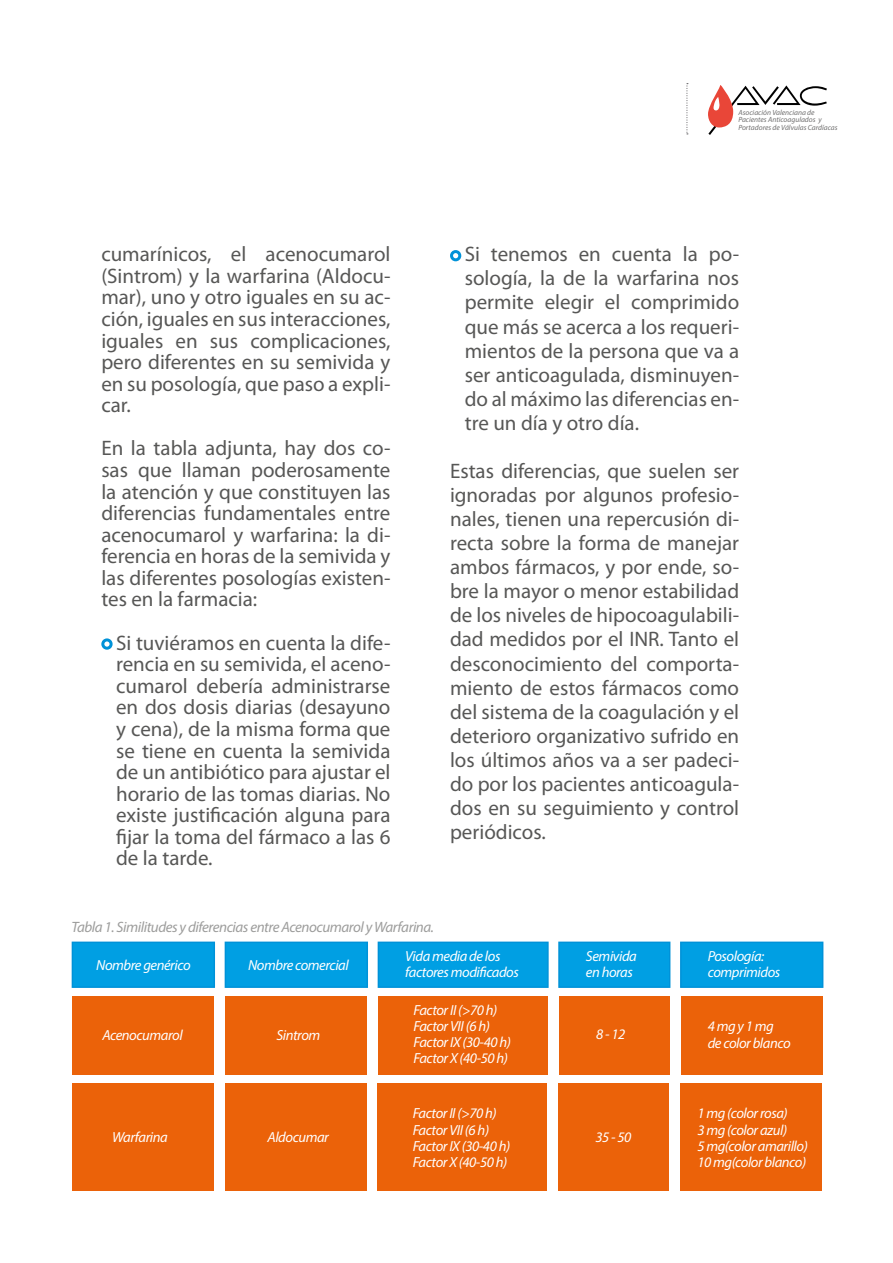
<style>
.page{position:relative;width:893px;height:1263px;background:#fff}
.page>*{position:absolute;margin:0;border:0;box-sizing:border-box;transform-origin:0 0}
.t1{font:21px/21.6px "Myriad Pro";color:#575756;text-align:justify}
.t2{font:italic 15px "Myriad Pro";letter-spacing:-.03em;color:#9d9d9c}
.t3{font:italic 14.55px/16px "Myriad Pro";letter-spacing:-.03em;color:#fff}
.t4{font:italic 7.5px/7.5px "Myriad Pro";color:#706f6f}
</style>
<div class="page">
<div style="left:101px;top:638px;width:12px;height:12px;border:3px solid #0092d8;border-radius:50%"></div>
<div style="left:450px;top:250px;width:11px;height:11px;border:3px solid #0092d8;border-radius:50%"></div>
<svg style="left:708px;top:85px;width:119px;height:50px"></svg>
<svg style="left:686px;top:83px;width:2px;height:51px"></svg>
<div style="left:72px;top:941px;width:143px;height:47px;background:#009fe3;border:1px solid #0092d8"></div>
<div style="left:225px;top:941px;width:143px;height:47px;background:#009fe3;border:1px solid #0092d8"></div>
<div style="left:378px;top:941px;width:171px;height:47px;background:#009fe3;border:1px solid #0092d8"></div>
<div style="left:558px;top:941px;width:112px;height:47px;background:#009fe3;border:1px solid #0092d8"></div>
<div style="left:680px;top:941px;width:143px;height:47px;background:#009fe3;border:1px solid #0092d8"></div>
<div style="left:72px;top:996px;width:142px;height:79px;background:#eb6209"></div>
<div style="left:225px;top:996px;width:142px;height:79px;background:#eb6209"></div>
<div style="left:378px;top:996px;width:170px;height:79px;background:#eb6209"></div>
<div style="left:559px;top:996px;width:111px;height:79px;background:#eb6209"></div>
<div style="left:681px;top:996px;width:142px;height:79px;background:#eb6209"></div>
<div style="left:72px;top:1083px;width:142px;height:108px;background:#eb6209"></div>
<div style="left:225px;top:1083px;width:142px;height:108px;background:#eb6209"></div>
<div style="left:378px;top:1083px;width:169px;height:108px;background:#eb6209"></div>
<div style="left:558px;top:1083px;width:111px;height:108px;background:#eb6209"></div>
<div style="left:680px;top:1083px;width:142px;height:108px;background:#eb6209"></div>
<p class="t4" style="left:738px;top:109px;width:101px">Asociación Valenciana de<br>Pacientes Anticoagulados y<br>Portadores de Válvulas Cardíacas</p>
<p class="t1" style="left:101px;top:243px;width:291px">cumarínicos, el acenocumarol (Sintrom) y la warfarina (Aldocu&shy;mar), uno y otro iguales en su ac&shy;ción, iguales en sus interacciones, iguales en sus complicaciones, pero diferentes en su semivida y en su posología, que paso a expli&shy;car.</p>
<p class="t1" style="left:101px;top:437px;width:291px">En la tabla adjunta, hay dos co&shy;sas que llaman poderosamente la atención y que constituyen las diferencias fundamentales entre acenocumarol y warfarina: la di&shy;ferencia en horas de la semivida y las diferentes posologías existen&shy;tes en la farmacia:</p>
<p class="t1" style="left:116px;top:631px;width:276px">Si tuviéramos en cuenta la dife&shy;rencia en su semivida, el aceno&shy;cumarol debería administrarse en dos dosis diarias (desayuno y cena), de la misma forma que se tiene en cuenta la semivida de un antibiótico para ajustar el horario de las tomas diarias. No existe justificación alguna para fijar la toma del fármaco a las 6 de la tarde.</p>
<p class="t1" style="left:465px;top:242px;width:276px;line-height:24px">Si tenemos en cuenta la po&shy;sología, la de la warfarina nos permite elegir el comprimido que más se acerca a los requeri&shy;mientos de la persona que va a ser anticoagulada, disminuyen&shy;do al máximo las diferencias en&shy;tre un día y otro día.</p>
<p class="t1" style="left:450px;top:459px;width:291px;line-height:24px">Estas diferencias, que suelen ser ignoradas por algunos profesio&shy;nales, tienen una repercusión di&shy;recta sobre la forma de manejar ambos fármacos, y por ende, so&shy;bre la mayor o menor estabilidad de los niveles de hipocoagulabili&shy;dad medidos por el INR. Tanto el desconocimiento del comporta&shy;miento de estos fármacos como del sistema de la coagulación y el deterioro organizativo sufrido en los últimos años va a ser padeci&shy;do por los pacientes anticoagula&shy;dos en su seguimiento y control periódicos.</p>
<p class="t2" style="left:72px;top:918px;width:364px">Tabla 1. Similitudes y diferencias entre Acenocumarol y Warfarina.</p>
<p class="t3" style="left:96px;top:957px;width:96px">Nombre genérico</p>
<p class="t3" style="left:248px;top:957px;width:102px">Nombre comercial</p>
<p class="t3" style="left:405px;top:948px;width:115px">Vida media de los factores modificados</p>
<p class="t3" style="left:586px;top:948px;width:52px">Semivida en horas</p>
<p class="t3" style="left:708px;top:948px;width:74px">Posología: comprimidos</p>
<p class="t3" style="left:102px;top:1027px;width:82px">Acenocumarol</p>
<p class="t3" style="left:277px;top:1027px;width:45px">Sintrom</p>
<p class="t3" style="left:112px;top:1129px;width:57px">Warfarina</p>
<p class="t3" style="left:267px;top:1129px;width:63px">Aldocumar</p>
<p class="t3" style="left:414px;top:1002px;width:99px">Factor II (&gt;70 h)<br>Factor VII (6 h)<br>Factor IX (30-40 h)<br>Factor X (40-50 h)</p>
<p class="t3" style="left:413px;top:1105px;width:99px">Factor II (&gt;70 h)<br>Factor VII (6 h)<br>Factor IX (30-40 h)<br>Factor X (40-50 h)</p>
<p class="t3" style="left:596px;top:1025px;width:31px">8 - 12</p>
<p class="t3" style="left:708px;top:1018px;width:84px">4 mg y 1 mg de color blanco</p>
<p class="t3" style="left:596px;top:1128px;width:37px">35 - 50</p>
<p class="t3" style="left:697px;top:1105px;width:112px">1 mg (color rosa)<br>3 mg (color azul)<br>5 mg(color amarillo)<br>10 mg(color blanco)</p>
</div>
